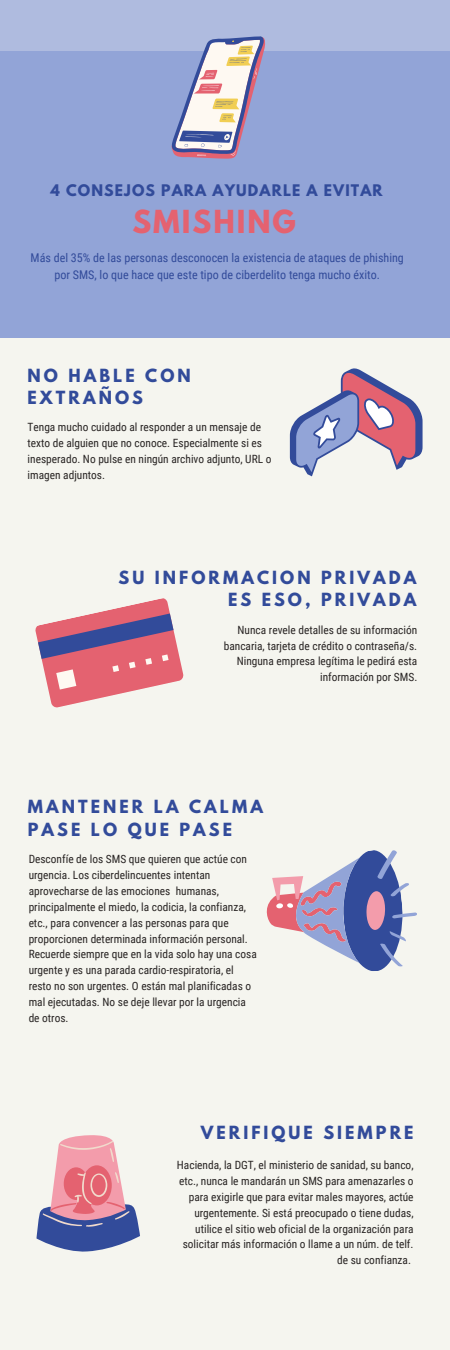
<style>
.page{position:relative;width:450px;height:1350px;background:#f5f5ef}
.page>*{position:absolute;margin:0;border:0;box-sizing:border-box;transform-origin:0 0}
.t1{font:700 28.12px "League Spartan";letter-spacing:.07em;color:#e46270}
.t2{font:700 16.05px "League Spartan";letter-spacing:.19em;color:#324b9a}
.t3{font:700 14.17px "League Spartan";letter-spacing:.08em;color:#324b9a}
.t4{font:12.08px/16.9px "Roboto Condensed";color:#324b9a;text-align:center}
.t5{font:11.4px/15.8px "Roboto Condensed";color:#282423}
</style>
<div class="page">
<div style="left:0;top:0;width:450px;height:286px;background:#afbbdf"></div>
<div style="left:0;top:51px;width:450px;height:286px;background:#92a4d7"></div>
<svg style="left:171px;top:36px;width:95px;height:123px"></svg>
<svg style="left:266px;top:850px;width:151px;height:121px"></svg>
<svg style="left:35px;top:598px;width:149px;height:110px"></svg>
<svg style="left:290px;top:368px;width:133px;height:108px"></svg>
<svg style="left:36px;top:1135px;width:104px;height:117px"></svg>
<p class="t3" style="left:51px;top:183px;width:334px">4 CONSEJOS PARA AYUDARLE A EVITAR</p>
<p class="t1" style="left:132px;top:207px;width:165px">SMISHING</p>
<p class="t4" style="left:31px;top:250px;width:375px">Más del 35% de las personas desconocen la existencia de ataques de phishing por SMS, lo que hace que este tipo de ciberdelito tenga mucho éxito.</p>
<p class="t2" style="left:28px;top:367px;width:165px">NO HABLE CON</p>
<p class="t2" style="left:28px;top:390px;width:117px">EXTRAÑOS</p>
<p class="t5" style="left:28px;top:419px;width:245px">Tenga mucho cuidado al responder a un mensaje de texto de alguien que no conoce. Especialmente si es inesperado. No pulse en ningún archivo adjunto, URL o imagen adjuntos.</p>
<p class="t2" style="left:119px;top:569px;width:299px">SU INFORMACION PRIVADA</p>
<p class="t2" style="left:228px;top:592px;width:190px">ES ESO, PRIVADA</p>
<p class="t5" style="left:224px;top:622px;width:195px;text-align:right">Nunca revele detalles de su información bancaria, tarjeta de crédito o contraseña/s.<br>Ninguna empresa legítima le pedirá esta información por SMS.</p>
<p class="t2" style="left:28px;top:799px;width:237px">MANTENER LA CALMA</p>
<p class="t2" style="left:28px;top:822px;width:206px">PASE LO QUE PASE</p>
<p class="t5" style="left:29px;top:852px;width:230px">Desconfíe de los SMS que quieren que actúe con urgencia. Los ciberdelincuentes intentan aprovecharse de las emociones humanas, principalmente el miedo, la codicia, la confianza, etc., para convencer a las personas para que proporcionen determinada información personal.<br>Recuerde siempre que en la vida solo hay una cosa urgente y es una parada cardio-respiratoria, el resto no son urgentes. O están mal planificadas o mal ejecutadas. No se deje llevar por la urgencia de otros.</p>
<p class="t2" style="left:201px;top:1124px;width:214px">VERIFIQUE SIEMPRE</p>
<p class="t5" style="left:177px;top:1157px;width:238px;text-align:right">Hacienda, la DGT, el ministerio de sanidad, su banco, etc., nunca le mandarán un SMS para amenazarles o para exigirle que para evitar males mayores, actúe urgentemente. Si está preocupado o tiene dudas, utilice el sitio web oficial de la organización para solicitar más información o llame a un núm. de telf. de su confianza.</p>
</div>
